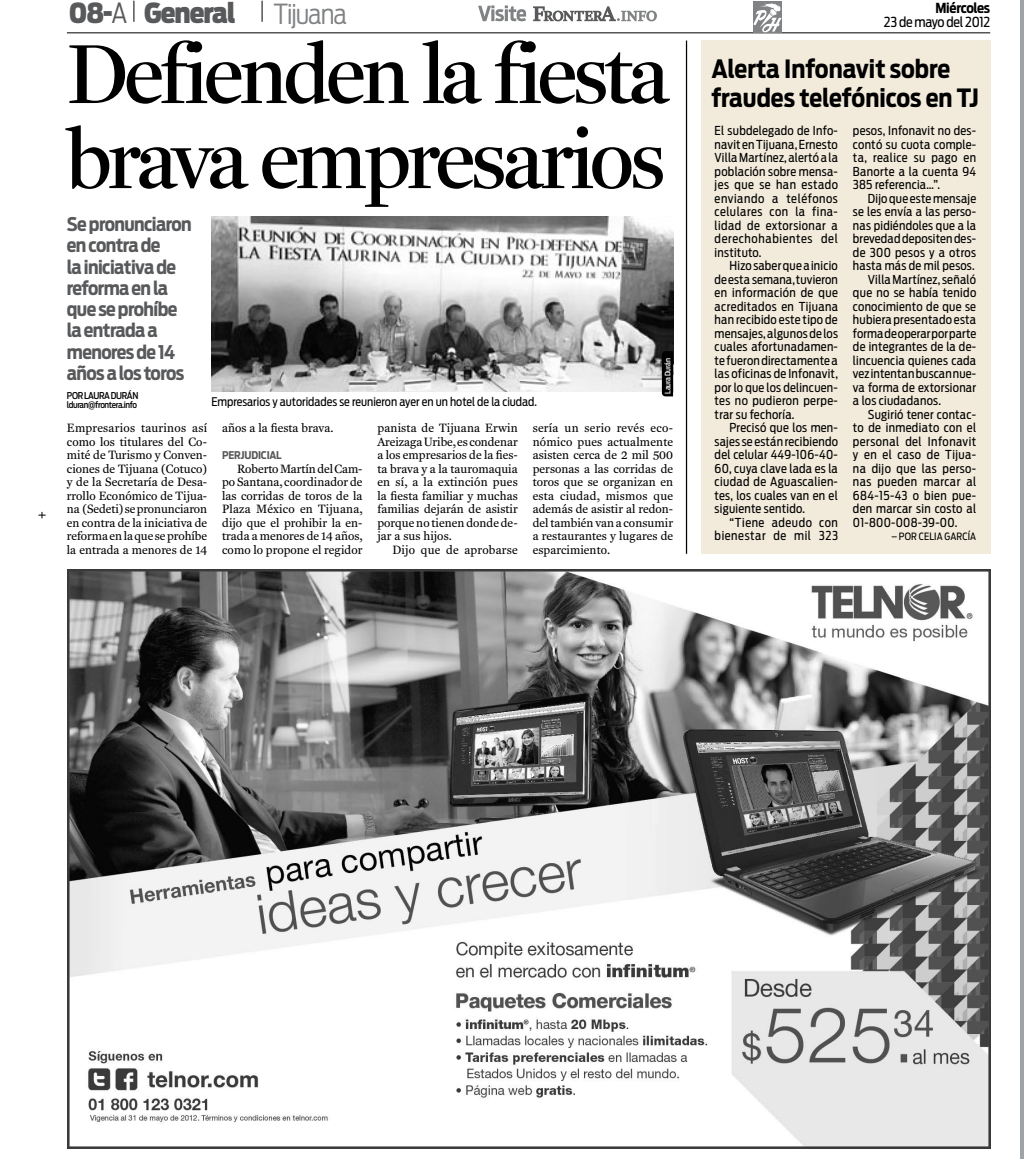
<style>
.page{position:relative;width:1024px;height:1159px;background:#fff}
.page>*{position:absolute;margin:0;border:0;box-sizing:border-box;transform-origin:0 0}
.t1{font:85px/85px "Fenway Display";letter-spacing:-.025em;color:#000}
.t2{font:900 27.5px "Antenna Cond";letter-spacing:-.04em;color:#58595b}
.t3{font:300 27.5px "Antenna Cond";letter-spacing:-.04em;color:#808284}
.t4{font:700 25px/28.8px "Antenna Cond";color:#000}
.t5{font:700 18.75px/21.2px "Antenna Cond";letter-spacing:-.03em;color:#58595b}
.t6{font:13.75px "Antenna Cond";letter-spacing:-.02em;color:#000}
.t7{font:700 13.75px "Antenna Cond";color:#000}
.t8{font:12.25px/13.5px "Antenna Cond";letter-spacing:.02em;color:#000;text-align:justify}
.t9{font:12.25px/13.5px "Fenway";letter-spacing:.005em;color:#000;text-align:justify}
.t10{font:12.25px "Antenna Cond";letter-spacing:.04em;color:#000}
.t11{font:12.25px/13.5px "Antenna Cond";letter-spacing:.045em;color:#000;text-align:right}
.t12{font:11.88px "Antenna Cond";color:#000}
.t13{font:700 10.62px "Antenna Cond";letter-spacing:-.02em;color:#58595b}
.t14{font:10px "Antenna Cond";letter-spacing:.015em;color:#000}
.t15{font:500 9.38px "Antenna Cond";letter-spacing:-.04em;color:#000}
.t16{font:500 8.75px "Antenna Cond";letter-spacing:-.04em;color:#000}
.t17{font:500 7.5px "Antenna Cond";color:#fff}
.s1{font-weight:300}
</style>
<div class="page">
<svg style="left:38px;top:512px;width:8px;height:6px"></svg>
<hr style="left:1021px;top:0;width:3px;height:1158px;background:#9fa3a6">
<hr style="left:67px;top:33px;width:923px;height:1px;background:#000">
<div style="left:753px;top:1px;width:28px;height:31px;background:#808284"></div>
<svg style="left:753px;top:3px;width:28px;height:29px"></svg>
<svg style="left:533px;top:6px;width:124px;height:15px"></svg>
<svg style="left:478px;top:5px;width:48px;height:16px"></svg>
<svg style="left:134px;top:1px;width:1px;height:21px"></svg>
<svg style="left:262px;top:1px;width:1px;height:21px"></svg>
<img style="left:68px;top:569px;width:922px;height:579px">
<img style="left:211px;top:216px;width:462px;height:176px">
<svg style="left:662px;top:351px;width:11px;height:45px"></svg>
<hr style="left:686px;top:41px;width:1px;height:513px;background:#000">
<div style="left:701px;top:41px;width:289px;height:513px;background:#f2ebdb"></div>
<h2 class="t2" style="left:69px;top:-4px;width:168px">08-<span class="s1">A</span> General</h2>
<h2 class="t3" style="left:273px;top:-2px;width:75px">Tijuana</h2>
<h1 class="t1" style="left:67px;top:32px;width:603px">Defienden la fiesta brava empresarios</h1>
<h3 class="t5" style="left:67px;top:214px;width:126px">Se pronunciaron en contra de<br>la iniciativa de reforma en la que se prohíbe la entrada a menores de 14 años a los toros</h3>
<p class="t17" style="left:663px;top:393px;width:37px;rotate:-90deg">Laura Durán</p>
<p class="t15" style="left:67px;top:390px;width:73px">Por Laura Durán</p>
<p class="t16" style="left:67px;top:399px;width:72px">lduran@frontera.info</p>
<p class="t9" style="left:67px;top:421px;width:142px">Empresarios taurinos así como los titulares del Co&shy;mité de Turismo y Conven&shy;ciones de Tijuana (Cotuco) y de la Secretaría de Desa&shy;rrollo Económico de Tijua&shy;na (Sedeti) se pronunciaron en contra de la iniciativa de reforma en la que se prohíbe la entrada a menores de 14</p>
<p class="t9" style="left:222px;top:421px;width:113px">años a la fiesta brava.</p>
<p class="t12" style="left:211px;top:394px;width:327px">Empresarios y autoridades se reunieron ayer en un hotel de la ciudad.</p>
<p class="t9" style="left:377px;top:421px;width:142px">panista de Tijuana Erwin Areizaga Uribe, es condenar a los empresarios de la fies&shy;ta brava y a la tauromaquia en sí, a la extinción pues la fiesta familiar y muchas familias dejarán de asistir porque no tienen donde de&shy;jar a sus hijos.</p>
<p class="t9" style="left:392px;top:543px;width:127px">Dijo que de aprobarse</p>
<p class="t9" style="left:533px;top:421px;width:142px">sería un serio revés eco&shy;nómico pues actualmente asisten cerca de 2 mil 500 personas a las corridas de toros que se organizan en esta ciudad, mismos que además de asistir al redon&shy;del también van a consumir a restaurantes y lugares de esparcimiento.</p>
<p class="t13" style="left:222px;top:449px;width:61px">Perjudicial</p>
<p class="t9" style="left:222px;top:462px;width:142px;text-indent:15px">Roberto Martín del Cam&shy;po Santana, coordinador de las corridas de toros de la Plaza México en Tijuana, dijo que el prohibir la en&shy;trada a menores de 14 años, como lo propone el regidor</p>
<p class="t7" style="left:935px;top:0;width:56px">Miércoles</p>
<p class="t6" style="left:884px;top:14px;width:108px">23 de mayo del 2012</p>
<h3 class="t4" style="left:711px;top:54px;width:267px">Alerta Infonavit sobre fraudes telefónicos en TJ</h3>
<p class="t8" style="left:714px;top:124px;width:125px">El subdelegado de Info&shy;navit en Tijuana, Ernesto Villa Martínez, alertó a la población sobre mensa&shy;jes que se han estado enviando a teléfonos celulares con la fina&shy;lidad de extorsionar a derechohabientes del instituto.</p>
<p class="t8" style="left:714px;top:259px;width:125px;text-indent:15px">Hizo saber que a inicio de esta semana, tuvieron en información de que acreditados en Tijuana han recibido este tipo de mensajes, algunos de los cuales afortunadamen&shy;te fueron directamente a las oficinas de Infonavit, por lo que los delincuen&shy;tes no pudieron perpe&shy;trar su fechoría.</p>
<p class="t8" style="left:714px;top:421px;width:125px;text-indent:15px">Precisó que los men&shy;sajes se están recibiendo del celular 449-106-40- 60, cuya clave lada es la ciudad de Aguascalien&shy;tes, los cuales van en el siguiente sentido.</p>
<p class="t11" style="left:714px;top:515px;width:125px">“Tiene adeudo con bienestar de mil 323</p>
<p class="t8" style="left:853px;top:124px;width:125px">pesos, Infonavit no des&shy;contó su cuota comple&shy;ta, realice su pago en Banorte a la cuenta 94<br>385 referencia…”.</p>
<p class="t8" style="left:868px;top:191px;width:110px">Dijo que este mensaje</p>
<p class="t8" style="left:853px;top:205px;width:125px">se les envía a las perso-</p>
<p class="t8" style="left:853px;top:218px;width:125px">nas pidiéndoles que a la</p>
<p class="t8" style="left:853px;top:232px;width:125px">brevedad depositen des-</p>
<p class="t8" style="left:853px;top:245px;width:125px">de 300 pesos y a otros</p>
<p class="t8" style="left:853px;top:259px;width:123px">hasta más de mil pesos.</p>
<p class="t8" style="left:868px;top:272px;width:110px">Villa Martínez, señaló</p>
<p class="t8" style="left:853px;top:286px;width:125px">que no se había tenido</p>
<p class="t8" style="left:853px;top:299px;width:125px">conocimiento de que se</p>
<p class="t8" style="left:853px;top:313px;width:125px">hubiera presentado esta</p>
<p class="t8" style="left:853px;top:326px;width:125px">forma de operar por parte</p>
<p class="t8" style="left:853px;top:340px;width:125px">de integrantes de la de-</p>
<p class="t8" style="left:853px;top:353px;width:125px">lincuencia quienes cada</p>
<p class="t8" style="left:853px;top:367px;width:125px">vez intentan buscan nue-</p>
<p class="t8" style="left:853px;top:380px;width:125px">va forma de extorsionar</p>
<p class="t8" style="left:853px;top:394px;width:90px">a los ciudadanos.</p>
<p class="t8" style="left:868px;top:407px;width:110px">Sugirió tener contac-</p>
<p class="t8" style="left:853px;top:421px;width:125px">to de inmediato con el</p>
<p class="t10" style="left:853px;top:434px;width:125px">personal del Infonavit</p>
<p class="t8" style="left:853px;top:448px;width:125px">y en el caso de Tijua-</p>
<p class="t8" style="left:853px;top:461px;width:125px">na dijo que las perso-</p>
<p class="t10" style="left:853px;top:474px;width:125px">nas pueden marcar al</p>
<p class="t8" style="left:853px;top:488px;width:125px">684-15-43 o bien pue-</p>
<p class="t8" style="left:853px;top:502px;width:125px">den marcar sin costo al</p>
<p class="t8" style="left:853px;top:515px;width:106px">01-800-008-39-00.</p>
<p class="t14" style="left:891px;top:530px;width:86px">– Por Celia García</p>
</div>
